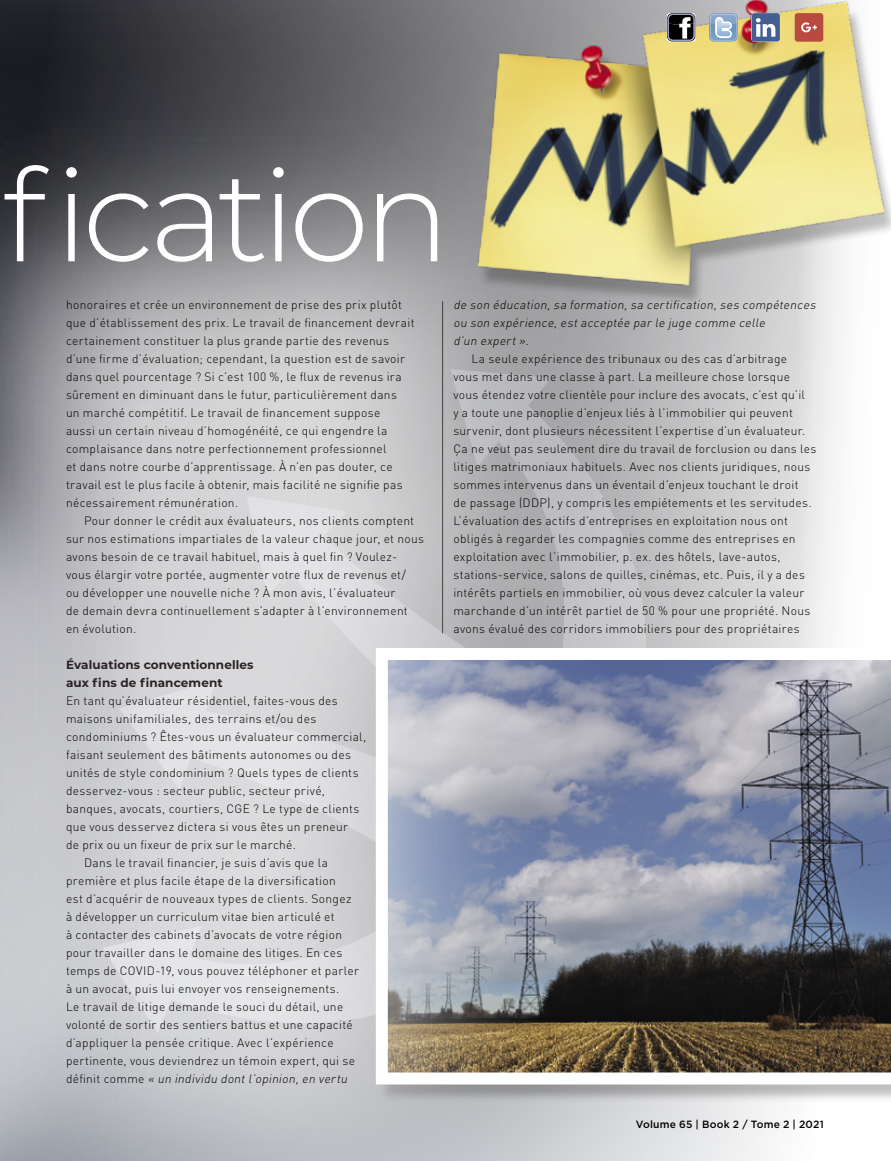
<style>
.page{position:relative;width:891px;height:1161px;background:#fff}
.page>*{position:absolute;margin:0;border:0;box-sizing:border-box;transform-origin:0 0}
.t1{font:300 129px "Montserrat";letter-spacing:-.05em;color:#fff}
.t2{font:300 12px/18px "DIN";letter-spacing:.025em;color:#000}
.t3{font:italic 300 12px/18px "DIN";color:#000}
.t4{font:700 12px/18px "Montserrat";letter-spacing:.01em;color:#2a2124}
.t5{font:500 10.5px "Gotham";letter-spacing:.025em;color:#000}
.s1{font-style:normal}
</style>
<div class="page">
<img style="left:0;top:0;width:839px;height:1161px">
<svg style="left:619px;top:369px;width:31px;height:279px;background:#bcbcbe"></svg>
<div style="left:378px;top:650px;width:513px;height:453px;background:#000;opacity:.25"></div>
<svg style="left:619px;top:648px;width:272px;height:436px;background:#767984"></svg>
<div style="left:0;top:97px;width:619px;height:1064px;background:#fff;opacity:.75"></div>
<img style="left:436px;top:0;width:455px;height:348px">
<hr style="left:442px;top:301px;width:1px;height:332px;background:#000">
<svg style="left:667px;top:13px;width:28px;height:29px"></svg>
<svg style="left:667px;top:13px;width:28px;height:28px"></svg>
<svg style="left:709px;top:13px;width:29px;height:29px"></svg>
<svg style="left:751px;top:13px;width:29px;height:29px"></svg>
<svg style="left:752px;top:13px;width:28px;height:29px"></svg>
<div style="left:795px;top:13px;width:28px;height:29px;background:#b94a3f;border-radius:3px"></div>
<svg style="left:801px;top:22px;width:16px;height:11px"></svg>
<h1 class="t1" style="left:2px;top:128px;width:450px">fication</h1>
<p class="t2" style="left:66px;top:296px;width:350px">honoraires et crée un environnement de prise des prix plutôt que d’établissement des prix. Le travail de financement devrait certainement constituer la plus grande partie des revenus d’une firme d’évaluation; cependant, la question est de savoir dans quel pourcentage ? Si c’est 100 %, le flux de revenus ira sûrement en diminuant dans le futur, particulièrement dans<br>un marché compétitif. Le travail de financement suppose<br>aussi un certain niveau d’homogénéité, ce qui engendre la complaisance dans notre perfectionnement professionnel<br>et dans notre courbe d’apprentissage. À n’en pas douter, ce travail est le plus facile à obtenir, mais facilité ne signifie pas nécessairement rémunération.</p>
<p class="t2" style="left:66px;top:512px;width:360px;text-indent:18px">Pour donner le crédit aux évaluateurs, nos clients comptent sur nos estimations impartiales de la valeur chaque jour, et nous avons besoin de ce travail habituel, mais à quel fin ? Voulez&shy;vous élargir votre portée, augmenter votre flux de revenus et/<br>ou développer une nouvelle niche ? À mon avis, l’évaluateur<br>de demain devra continuellement s’adapter à l’environnement en évolution.</p>
<p class="t4" style="left:66px;top:655px;width:189px">Évaluations conventionnelles aux fins de financement</p>
<p class="t2" style="left:66px;top:692px;width:273px">En tant qu’évaluateur résidentiel, faites-vous des</p>
<p class="t2" style="left:66px;top:710px;width:252px">maisons unifamiliales, des terrains et/ou des</p>
<p class="t2" style="left:66px;top:728px;width:302px">condominiums ? Êtes-vous un évaluateur commercial,</p>
<p class="t2" style="left:66px;top:746px;width:287px">faisant seulement des bâtiments autonomes ou des</p>
<p class="t2" style="left:66px;top:764px;width:294px">unités de style condominium ? Quels types de clients</p>
<p class="t2" style="left:66px;top:782px;width:261px">desservez-vous : secteur public, secteur privé,</p>
<p class="t2" style="left:66px;top:800px;width:295px">banques, avocats, courtiers, CGE ? Le type de clients</p>
<p class="t2" style="left:66px;top:818px;width:284px">que vous desservez dictera si vous êtes un preneur</p>
<p class="t2" style="left:66px;top:836px;width:231px">de prix ou un fixeur de prix sur le marché.</p>
<p class="t2" style="left:84px;top:854px;width:245px">Dans le travail financier, je suis d’avis que la</p>
<p class="t2" style="left:66px;top:872px;width:271px">première et plus facile étape de la diversification</p>
<p class="t2" style="left:66px;top:890px;width:287px">est d’acquérir de nouveaux types de clients. Songez</p>
<p class="t2" style="left:66px;top:908px;width:270px">à développer un curriculum vitae bien articulé et</p>
<p class="t2" style="left:66px;top:926px;width:278px">à contacter des cabinets d’avocats de votre région</p>
<p class="t2" style="left:66px;top:944px;width:278px">pour travailler dans le domaine des litiges. En ces</p>
<p class="t2" style="left:66px;top:962px;width:295px">temps de COVID-19, vous pouvez téléphoner et parler</p>
<p class="t2" style="left:66px;top:980px;width:275px">à un avocat, puis lui envoyer vos renseignements.</p>
<p class="t2" style="left:66px;top:998px;width:279px">Le travail de litige demande le souci du détail, une</p>
<p class="t2" style="left:66px;top:1016px;width:288px">volonté de sortir des sentiers battus et une capacité</p>
<p class="t2" style="left:66px;top:1034px;width:269px">d’appliquer la pensée critique. Avec l’expérience</p>
<p class="t2" style="left:66px;top:1052px;width:291px">pertinente, vous deviendrez un témoin expert, qui se</p>
<p class="t3" style="left:66px;top:1070px;width:285px"><span class="s1">d é fi n i t c o m m e</span> « un individu dont l’opinion, en vertu</p>
<p class="t3" style="left:453px;top:296px;width:366px">de son éducation, sa formation, sa certification, ses compétences ou son expérience, est acceptée par le juge comme celle<br>d’un expert ».</p>
<p class="t2" style="left:453px;top:350px;width:365px;text-indent:18px">La seule expérience des tribunaux ou des cas d’arbitrage<br>vous met dans une classe à part. La meilleure chose lorsque vous étendez votre clientèle pour inclure des avocats, c’est qu’il<br>y a toute une panoplie d’enjeux liés à l’immobilier qui peuvent survenir, dont plusieurs nécessitent l’expertise d’un évaluateur.<br>Ça ne veut pas seulement dire du travail de forclusion ou dans les litiges matrimoniaux habituels. Avec nos clients juridiques, nous sommes intervenus dans un éventail d’enjeux touchant le droit<br>de passage (DDP), y compris les empiétements et les servitudes.<br>L’évaluation des actifs d’entreprises en exploitation nous ont obligés à regarder les compagnies comme des entreprises en exploitation avec l’immobilier, p. ex. des hôtels, lave-autos, stations-service, salons de quilles, cinémas, etc. Puis, il y a des intérêts partiels en immobilier, où vous devez calculer la valeur marchande d’un intérêt partiel de 50 % pour une propriété. Nous avons évalué des corridors immobiliers pour des propriétaires</p>
<p class="t5" style="left:636px;top:1118px;width:190px">Volume 65 | Book 2 / Tome 2 | 2021</p>
</div>
